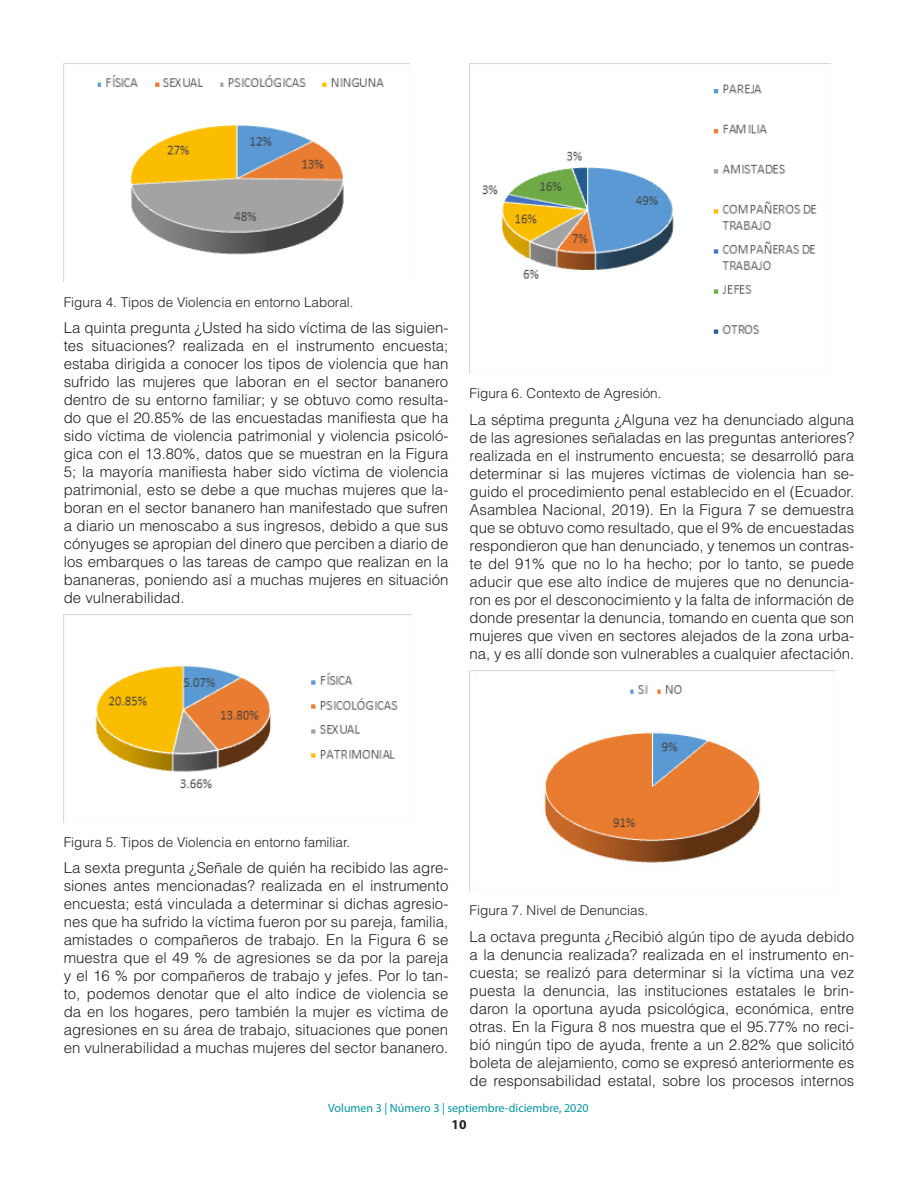
<style>
.page{position:relative;width:918px;height:1188px;background:#fff}
.page>*{position:absolute;margin:0;border:0;box-sizing:border-box;transform-origin:0 0}
.TEXTO{font:300 15px/18px "Helvetica LT Std";color:#231f20;text-align:justify}
.pie_de_foto{font:300 13.5px "Helvetica LT Std";color:#231f20}
.t1{font:700 13.5px "Myriad Pro";color:#231f20}
.t2{font:12px "Myriad Pro";color:#0096a5}
</style>
<div class="page">
<img style="left:97px;top:75px;width:287px;height:180px">
<img style="left:95px;top:666px;width:303px;height:123px">
<img style="left:482px;top:84px;width:335px;height:250px">
<img style="left:470px;top:670px;width:365px;height:221px">
<p class="pie_de_foto" style="left:64px;top:293px;width:291px">Figura 4. Tipos de Violencia en entorno Laboral.</p>
<p class="TEXTO" style="left:64px;top:319px;width:386px">La quinta pregunta ¿Usted ha sido víctima de las siguien&shy;tes situaciones? realizada en el instrumento encuesta; estaba dirigida a conocer los tipos de violencia que han sufrido las mujeres que laboran en el sector bananero dentro de su entorno familiar; y se obtuvo como resulta&shy;do que el 20.85% de las encuestadas manifiesta que ha sido víctima de violencia patrimonial y violencia psicoló&shy;gica con el 13.80%, datos que se muestran en la Figura 5; la mayoría manifiesta haber sido víctima de violencia patrimonial, esto se debe a que muchas mujeres que la&shy;boran en el sector bananero han manifestado que sufren a diario un menoscabo a sus ingresos, debido a que sus cónyuges se apropian del dinero que perciben a diario de los embarques o las tareas de campo que realizan en la bananeras, poniendo así a muchas mujeres en situación de vulnerabilidad.</p>
<p class="pie_de_foto" style="left:470px;top:385px;width:193px">Figura 6. Contexto de Agresión.</p>
<p class="TEXTO" style="left:470px;top:410px;width:386px">La séptima pregunta ¿Alguna vez ha denunciado alguna de las agresiones señaladas en las preguntas anteriores? realizada en el instrumento encuesta; se desarrolló para determinar si las mujeres víctimas de violencia han se&shy;guido el procedimiento penal establecido en el (Ecuador.<br>Asamblea Nacional, 2019). En la Figura 7 se demuestra que se obtuvo como resultado, que el 9% de encuestadas respondieron que han denunciado, y tenemos un contras&shy;te del 91% que no lo ha hecho; por lo tanto, se puede aducir que ese alto índice de mujeres que no denuncia&shy;ron es por el desconocimiento y la falta de información de donde presentar la denuncia, tomando en cuenta que son mujeres que viven en sectores alejados de la zona urba&shy;na, y es allí donde son vulnerables a cualquier afectación.</p>
<p class="pie_de_foto" style="left:64px;top:834px;width:288px">Figura 5. Tipos de Violencia en entorno familiar.</p>
<p class="TEXTO" style="left:64px;top:859px;width:386px">La sexta pregunta ¿Señale de quién ha recibido las agre&shy;siones antes mencionadas? realizada en el instrumento encuesta; está vinculada a determinar si dichas agresio&shy;nes que ha sufrido la víctima fueron por su pareja, familia, amistades o compañeros de trabajo. En la Figura 6 se muestra que el 49 % de agresiones se da por la pareja y el 16 % por compañeros de trabajo y jefes. Por lo tan&shy;to, podemos denotar que el alto índice de violencia se da en los hogares, pero también la mujer es víctima de agresiones en su área de trabajo, situaciones que ponen en vulnerabilidad a muchas mujeres del sector bananero.</p>
<p class="pie_de_foto" style="left:470px;top:902px;width:180px">Figura 7. Nivel de Denuncias.</p>
<p class="TEXTO" style="left:470px;top:928px;width:386px">La octava pregunta ¿Recibió algún tipo de ayuda debido a la denuncia realizada? realizada en el instrumento en&shy;cuesta; se realizó para determinar si la víctima una vez puesta la denuncia, las instituciones estatales le brin&shy;daron la oportuna ayuda psicológica, económica, entre otras. En la Figura 8 nos muestra que el 95.77% no reci&shy;bió ningún tipo de ayuda, frente a un 2.82% que solicitó boleta de alejamiento, como se expresó anteriormente es de responsabilidad estatal, sobre los procesos internos</p>
<p class="t2" style="left:328px;top:1101px;width:262px">Volumen 3 | Número 3 | septiembre-diciembre, 2020</p>
<p class="t1" style="left:452px;top:1116px;width:16px">10</p>
</div>
